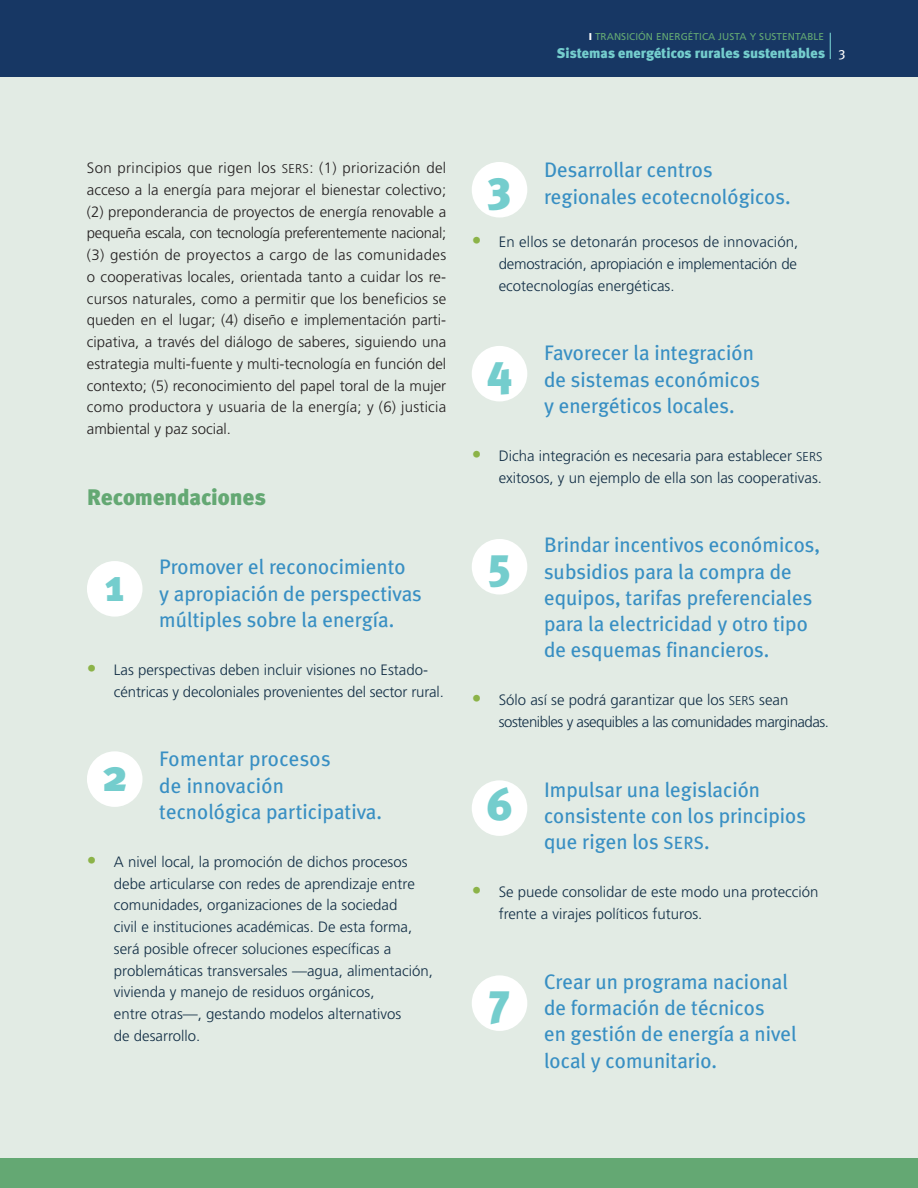
<style>
.page{position:relative;width:918px;height:1188px;background:#fff}
.page>*{position:absolute;margin:0;border:0;box-sizing:border-box;transform-origin:0 0}
.t1{font:900 45px "Meta Plus";color:#74cdcd}
.F_T1{font:900 22.5px "Meta Plus";color:#64a873}
.F_Tit_numerotes{font:21px/26.2px "Meta Plus";color:#388fc3}
.t2{font:300 15px/21.8px "Frutiger LT Std";color:#132f46}
.F_TB_primera{font:300 15px/21.8px "Frutiger LT Std";letter-spacing:.015em;color:#231f20;text-align:justify}
.t3{font:300 15px/21.8px "Frutiger LT Std";letter-spacing:-.03em;color:#132f46}
.t4{font:900 14.1px "Meta Plus";color:#74cdcd}
.t5{font:13.5px "Meta Plus";color:#fff}
.t6{font:9.9px "Frutiger LT Std";letter-spacing:.01em;color:#64a873}
.s1{font-weight:900;color:#fff}
.s2{font-family:"Frutiger LT Std Light SC850";font-weight:400;font-size:12.75px}
.s3{font-size:19.5px;color:#8cb348}
.s4{font-family:"Meta Plus Book SC850";font-size:17.85px}
</style>
<div class="page">
<div style="left:0;top:77px;width:918px;height:1082px;background:#e2ebe4"></div>
<div style="left:0;top:1159px;width:918px;height:29px;background:#64a873"></div>
<div style="left:0;top:0;width:918px;height:77px;background:#173764"></div>
<div style="left:87px;top:561px;width:56px;height:56px;background:#fff;border-radius:50%"></div>
<div style="left:472px;top:162px;width:55px;height:56px;background:#fff;border-radius:50%"></div>
<div style="left:472px;top:346px;width:55px;height:55px;background:#fff;border-radius:50%"></div>
<div style="left:472px;top:539px;width:55px;height:56px;background:#fff;border-radius:50%"></div>
<div style="left:472px;top:780px;width:55px;height:56px;background:#fff;border-radius:50%"></div>
<div style="left:472px;top:975px;width:55px;height:56px;background:#fff;border-radius:50%"></div>
<div style="left:87px;top:751px;width:56px;height:56px;background:#fff;border-radius:50%"></div>
<svg style="left:830px;top:33px;width:1px;height:26px"></svg>
<p class="t6" style="left:589px;top:31px;width:237px"><span class="s1">I</span> TRANSICIÓN ENERGÉTICA JUSTA Y SUSTENTABLE</p>
<p class="t4" style="left:557px;top:45px;width:270px">Sistemas energéticos rurales sustentables</p>
<p class="t5" style="left:838px;top:45px;width:9px">3</p>
<p class="F_TB_primera" style="left:87px;top:157px;width:361px">Son principios que rigen los <span class="s2">SERS</span>: (1) priorización del acceso a la energía para mejorar el bienestar colectivo; (2) preponderancia de proyectos de energía renovable a pequeña escala, con tecnología preferentemente nacional; (3) gestión de proyectos a cargo de las comunidades o cooperativas locales, orientada tanto a cuidar los re&shy;cursos naturales, como a permitir que los beneficios se queden en el lugar; (4) diseño e implementación parti&shy;cipativa, a través del diálogo de saberes, siguiendo una estrategia multi-fuente y multi-tecnología en función del contexto; (5) reconocimiento del papel toral de la mujer como productora y usuaria de la energía; y (6) justicia ambiental y paz social.</p>
<p class="F_T1" style="left:87px;top:484px;width:180px">Recomendaciones</p>
<p class="F_Tit_numerotes" style="left:159px;top:554px;width:264px">Promover el reconocimiento<br>y apropiación de perspectivas múltiples sobre la energía.</p>
<p class="t2" style="left:114px;top:659px;width:331px;text-indent:-27px"><span class="s3">•</span> Las perspectivas deben incluir visiones no Estado&shy;céntricas y decoloniales provenientes del sector rural.</p>
<p class="t1" style="left:105px;top:559px;width:20px">1</p>
<p class="F_Tit_numerotes" style="left:159px;top:746px;width:224px">Fomentar procesos<br>de innovación tecnológica participativa.</p>
<p class="t2" style="left:114px;top:851px;width:320px;text-indent:-27px"><span class="s3">•</span> A nivel local, la promoción de dichos procesos debe articularse con redes de aprendizaje entre comunidades, organizaciones de la sociedad<br>civil e instituciones académicas. De esta forma, será posible ofrecer soluciones específicas a problemáticas transversales —agua, alimentación, vivienda y manejo de residuos orgánicos,<br>entre otras—, gestando modelos alternativos<br>de desarrollo.</p>
<p class="t1" style="left:103px;top:749px;width:25px">2</p>
<p class="F_Tit_numerotes" style="left:544px;top:157px;width:248px">Desarrollar centros regionales ecotecnológicos.</p>
<p class="t2" style="left:499px;top:231px;width:301px;text-align:justify;text-indent:-27px"><span class="s3">•</span> En ellos se detonarán procesos de innovación, demostración, apropiación e implementación de ecotecnologías energéticas.</p>
<p class="t1" style="left:488px;top:160px;width:25px">3</p>
<p class="F_Tit_numerotes" style="left:544px;top:340px;width:218px">Favorecer la integración de sistemas económicos y energéticos locales.</p>
<p class="t2" style="left:472px;top:445px;width:352px;text-align:right"><span class="s3">•</span> Dicha integración es necesaria para establecer <span class="s2">SERS </span>exitosos, y un ejemplo de ella son las cooperativas.</p>
<p class="t1" style="left:487px;top:344px;width:27px">4</p>
<p class="F_Tit_numerotes" style="left:544px;top:532px;width:278px">Brindar incentivos económicos, subsidios para la compra de equipos, tarifas preferenciales para la electricidad y otro tipo de esquemas financieros.</p>
<p class="t3" style="left:499px;top:690px;width:332px;text-indent:-27px"><span class="s3">•</span> Sólo así se podrá garantizar que los <span class="s2">SERS</span> sean sostenibles y asequibles a las comunidades marginadas.</p>
<p class="t1" style="left:489px;top:537px;width:23px">5</p>
<p class="F_Tit_numerotes" style="left:544px;top:776px;width:264px">Impulsar una legislación consistente con los principios que rigen los <span class="s4">SERS</span>.</p>
<p class="t2" style="left:499px;top:882px;width:321px;text-indent:-27px"><span class="s3">•</span> Se puede consolidar de este modo una protección frente a virajes políticos futuros.</p>
<p class="t1" style="left:487px;top:778px;width:27px">6</p>
<p class="t1" style="left:490px;top:973px;width:21px">7</p>
<p class="F_Tit_numerotes" style="left:544px;top:968px;width:254px">Crear un programa nacional de formación de técnicos<br>en gestión de energía a nivel local y comunitario.</p>
</div>
